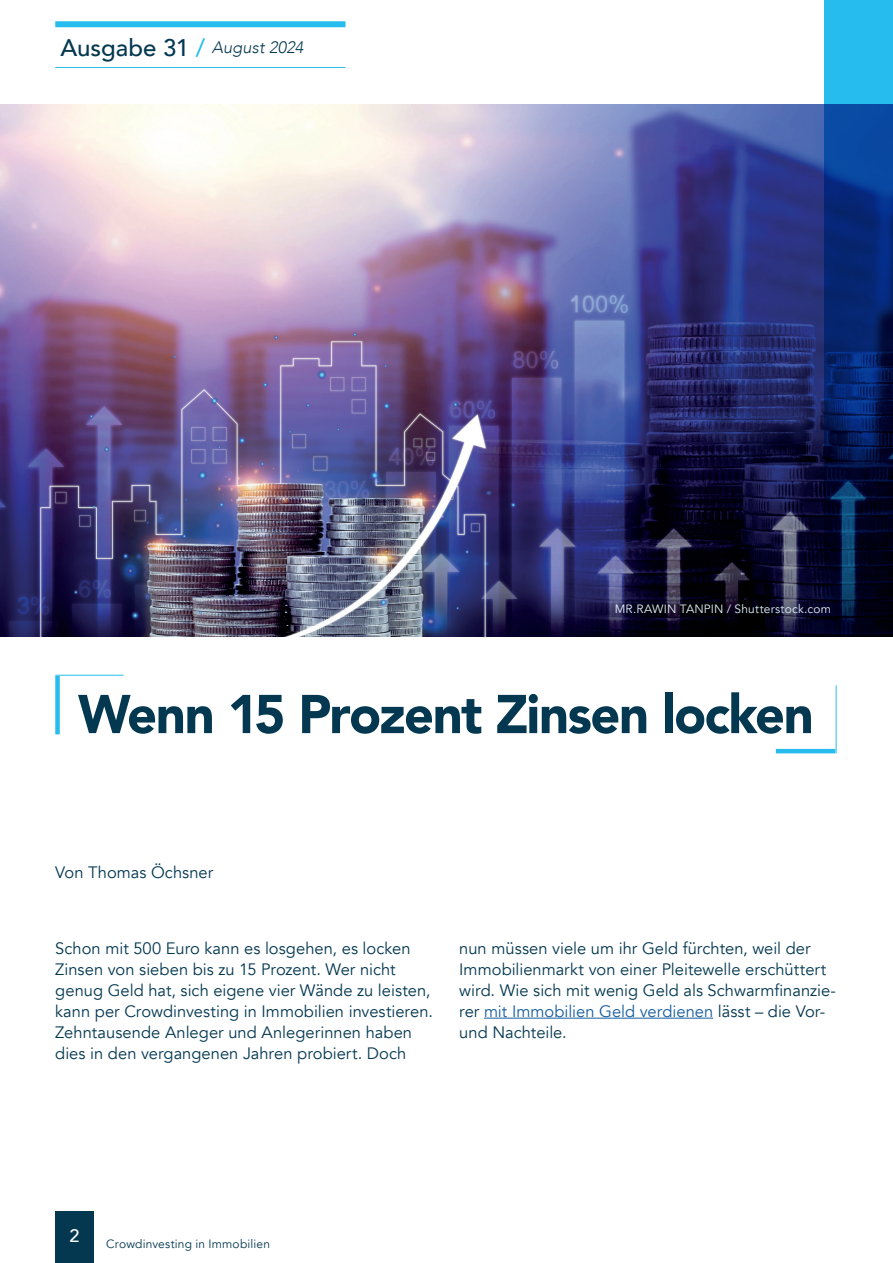
<style>
.page{position:relative;width:893px;height:1263px;background:#fff}
.page>*{position:absolute;margin:0;border:0;box-sizing:border-box;transform-origin:0 0}
.t1{font:900 54px "Avenir";letter-spacing:-.03em;color:#043851}
.t2{font:500 18px "Avenir";color:#fff}
.t3{font:16.5px/21px "Avenir";color:#043851}
.t4{font:italic 300 16.5px "Avenir";letter-spacing:.01em;color:#043851}
.t5{font:12px "Avenir";letter-spacing:.015em;color:#e2f3f8}
.t6{font:12px "Avenir";letter-spacing:.015em;color:#043851}
.s1{font-weight:500;font-style:normal;font-size:24px}
.s2{font-weight:500;font-style:normal;font-size:24px;color:#26bcee}
.s3{color:#175d9e}
</style>
<div class="page">
<img style="left:0;top:104px;width:825px;height:532px">
<div style="left:55px;top:21px;width:290px;height:6px;background:#26bcee"></div>
<hr style="left:55px;top:67px;width:290px;height:1px;background:#26bcee">
<div style="left:55px;top:1211px;width:39px;height:52px;background:#043851"></div>
<svg style="left:825px;top:0;width:68px;height:636px;background:#0a3a76"></svg>
<div style="left:55px;top:676px;width:5px;height:58px;background:#26bcee"></div>
<hr style="left:55px;top:675px;width:69px;height:1px;background:#26bcee">
<hr style="left:776px;top:749px;width:59px;height:4px;background:#26bcee">
<hr style="left:836px;top:685px;width:1px;height:68px;background:#26bcee">
<hr style="left:484px;top:1018px;width:229px;height:1px;background:#175d9e">
<p class="t4" style="left:60px;top:38px;width:245px"><span class="s1">Ausgabe 31</span> <span class="s2">/</span> August 2024</p>
<p class="t5" style="left:615px;top:602px;width:218px">MR.RAWIN TANPIN / Shutterstock.com</p>
<h1 class="t1" style="left:78px;top:668px;width:737px">Wenn 15 Prozent Zinsen locken</h1>
<p class="t3" style="left:55px;top:862px;width:159px">Von Thomas Öchsner</p>
<p class="t3" style="left:55px;top:938px;width:379px">Schon mit 500 Euro kann es losgehen, es locken Zinsen von sieben bis zu 15 Prozent. Wer nicht genug Geld hat, sich eigene vier Wände zu leisten, kann per Crowdinvesting in Immobilien investieren.<br>Zehntausende Anleger und Anlegerinnen haben dies in den vergangenen Jahren probiert. Doch</p>
<p class="t3" style="left:459px;top:938px;width:378px">nun müssen viele um ihr Geld fürchten, weil der Immobilienmarkt von einer Pleitewelle erschüttert wird. Wie sich mit wenig Geld als Schwarmfinanzie&shy;rer <span class="s3">mit Immobilien Geld verdienen</span> lässt – die Vor&shy;und Nachteile.</p>
<p class="t2" style="left:69px;top:1220px;width:12px">2</p>
<p class="t6" style="left:106px;top:1236px;width:165px">Crowdinvesting in Immobilien</p>
</div>
